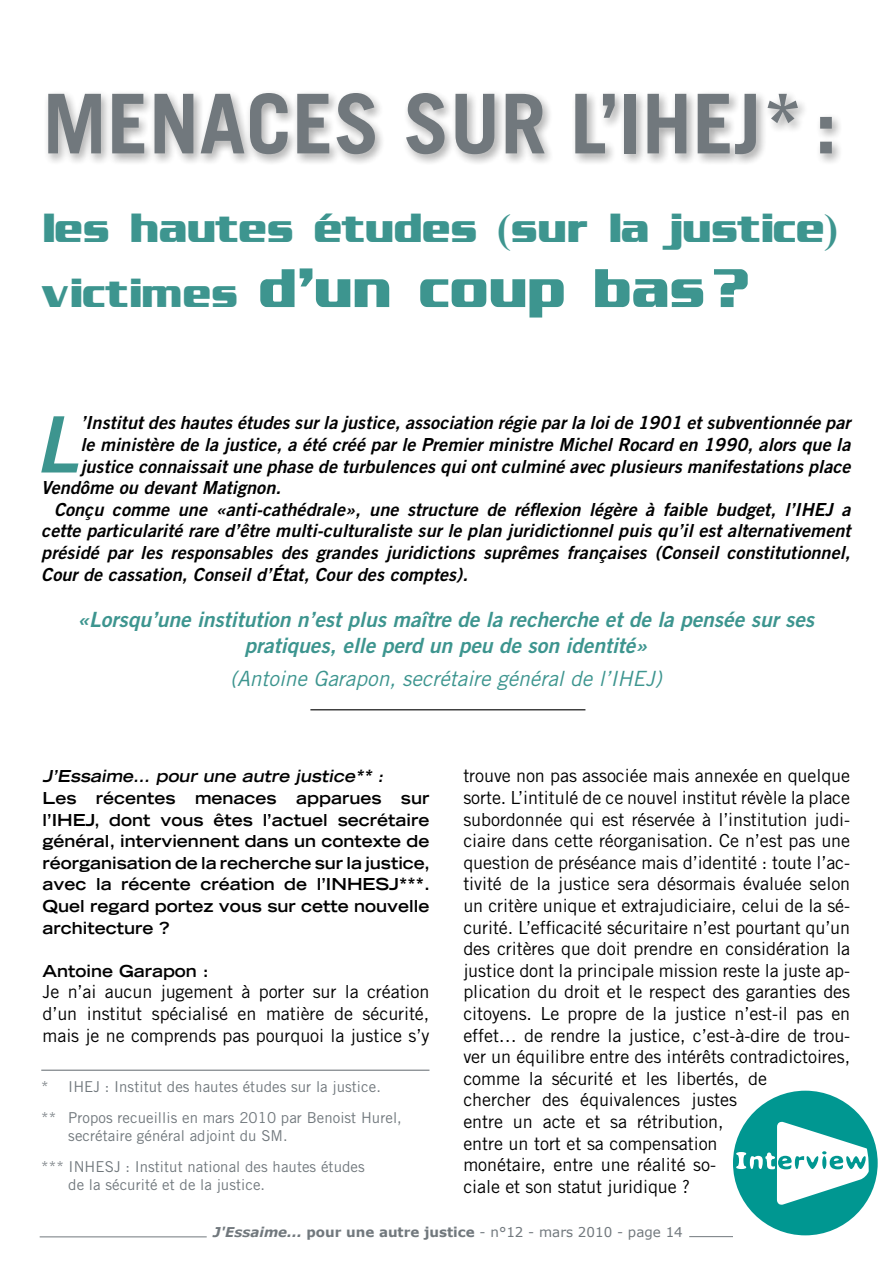
<style>
.page{position:relative;width:893px;height:1263px;background:#fff}
.page>*{position:absolute;margin:0;border:0;box-sizing:border-box;transform-origin:0 0}
.t1{font:700 82.5px "Trade Gothic LT Std";letter-spacing:.005em;color:#71787d}
.t2{font:77.85px "Trade Gothic LT Std Bd 2 Obl";color:#3d958f}
.t3{font:700 54px "Enter Sansman";letter-spacing:.005em;color:#3d958f}
.t4{font:700 40.5px "Enter Sansman";color:#3d958f}
.t5{font:21px/25.2px "Trade Gothic LT Std Bd 2 Obl";color:#3d958f;text-align:center}
.t6{font:italic 21px "Trade Gothic LT Std";color:#3d958f}
.t7{font:18px/21.6px "Trade Gothic LT Std";letter-spacing:-.005em;color:#000;text-align:justify}
.t8{font:18px "Trade Gothic LT Std Bd 2 Obl";letter-spacing:.005em;color:#000}
.t9{font:700 expanded 16.5px/21.6px "Trade Gothic LT Std";color:#000;text-align:justify}
.t10{font:italic 700 expanded 16.5px "Trade Gothic LT Std";letter-spacing:-.225em;color:#000}
.t11{font:15px/30.8px "Trade Gothic LT Std";letter-spacing:.005em;color:#71787d}
.t12{font:13.5px "Verdana";color:#71787d}
.s1{font-family:"Times New Roman"}
.s2{font-size:40.5px}
.s3{font-weight:700;font-style:italic}
.s4{font-weight:700}
</style>
<div class="page">
<hr style="left:40px;top:1236px;width:167px;height:1px;background:#71787d">
<hr style="left:689px;top:1236px;width:44px;height:1px;background:#71787d">
<div style="left:37px;top:82px;width:804px;height:82px;background:#fff;opacity:.75"></div>
<div style="left:733px;top:1091px;width:145px;height:144px;background:#009791;border-radius:50%"></div>
<svg style="left:736px;top:1121px;width:133px;height:84px"></svg>
<hr style="left:41px;top:1070px;width:388px;height:1px;background:#71787d">
<hr style="left:310px;top:709px;width:275px;height:1px;background:#000">
<h1 class="t1" style="left:42px;top:73px;width:50px">MEN</h1>
<h1 class="t1" style="left:200px;top:73px;width:252px">ACES SUR</h1>
<h1 class="t1" style="left:570px;top:73px;width:269px">L’IHEJ* :</h1>
<h3 class="t4" style="left:42px;top:206px;width:797px">les hautes études <span class="s1">(</span>sur la justice<span class="s1">)</span></h3>
<h3 class="t3" style="left:42px;top:258px;width:709px"><span class="s2">victimes</span> d’un coup bas?</h3>
<h2 class="t2" style="left:35px;top:396px;width:45px">L</h2>
<p class="t8" style="left:80px;top:412px;width:771px">’Institut des hautes études sur la justice, association régie par la loi de 1901 et subventionnée par</p>
<p class="t8" style="left:80px;top:433px;width:771px">le ministère de la justice, a été créé par le Premier ministre Michel Rocard en 1990, alors que la</p>
<p class="t8" style="left:80px;top:455px;width:772px">justice connaissait une phase de turbulences qui ont culminé avec plusieurs manifestations place</p>
<p class="t8" style="left:41px;top:476px;width:241px">Vendôme ou devant Matignon.</p>
<p class="t8" style="left:54px;top:498px;width:798px">Conçu comme une «anti-cathédrale», une structure de réflexion légère à faible budget, l’IHEJ a</p>
<p class="t8" style="left:41px;top:520px;width:811px">cette particularité rare d’être multi-culturaliste sur le plan juridictionnel puis qu’il est alternativement</p>
<p class="t8" style="left:41px;top:541px;width:811px">présidé par les responsables des grandes juridictions suprêmes françaises (Conseil constitutionnel,</p>
<p class="t8" style="left:41px;top:563px;width:428px">Cour de cassation, Conseil d’État, Cour des comptes).</p>
<p class="t5" style="left:78px;top:607px;width:738px">«Lorsqu’une institution n’est plus maître de la recherche et de la pensée sur ses pratiques, elle perd un peu de son identité»</p>
<p class="t6" style="left:230px;top:666px;width:433px">(Antoine Garapon, secrétaire général de l’IHEJ)</p>
<p class="t10" style="left:43px;top:766px;width:346px">J’Essaime… pour une autre justice** :</p>
<p class="t9" style="left:43px;top:787px;width:388px">Les récentes menaces apparues sur l’IHE</p>
<p class="t9" style="left:43px;top:808px;width:389px;text-indent:43px">J, dont vous êtes l’actuel secrétaire général, interviennent dans un contexte de réorganisation de la recherche sur la justice, avec la récente création de l’INHES</p>
<p class="t9" style="left:43px;top:873px;width:389px;text-indent:347px">J***.<br>Quel regard portez vous sur cette nouvelle architecture ?</p>
<p class="t9" style="left:43px;top:960px;width:168px">Antoine Garapon :</p>
<p class="t7" style="left:43px;top:981px;width:388px">Je n’ai aucun jugement à porter sur la création d’un institut spécialisé en matière de sécurité, mais je ne comprends pas pourquoi la justice s’y</p>
<p class="t11" style="left:41px;top:1071px;width:362px">* IHEJ : Institut des hautes études sur la justice.<br>** Propos recueillis en mars 2010 par Benoist Hurel,</p>
<p class="t11" style="left:41px;top:1120px;width:325px;text-indent:27px">secrétaire général adjoint du SM.<br>*** INHESJ : Institut national des hautes études</p>
<p class="t11" style="left:68px;top:1168px;width:198px">de la sécurité et de la justice.</p>
<p class="t7" style="left:463px;top:765px;width:388px;text-align:left">trouve non pas associée mais annexée en quelque sorte. L’intitulé de ce nouvel institut révèle la place subordonnée qui est réservée à l’institution judi&shy;ciaire dans cette réorganisation. Ce n’est pas une question de préséance mais d’identité : toute l’ac&shy;tivité de la justice sera désormais évaluée selon un critère unique et extrajudiciaire, celui de la sé&shy;curité. L’efficacité sécuritaire n’est pourtant qu’un des critères que doit prendre en considération la justice dont la principale mission reste la juste ap&shy;plication du droit et le respect des garanties des citoyens. Le propre de la justice n’est-il pas en effet… de rendre la justice, c’est-à-dire de trou&shy;ver un équilibre entre des intérêts contradictoires, comme la sécurité et les libertés, de<br>chercher des équivalences justes<br>entre un acte et sa rétribution,<br>entre un tort et sa compensation<br>monétaire, entre une réalité so-<br>ciale et son statut juridique ?</p>
<p class="t12" style="left:213px;top:1223px;width:471px"><span class="s3">J'Essaime...</span> <span class="s4">pour une autre justice</span> - n°12 - mars 2010 - page 14</p>
</div>
